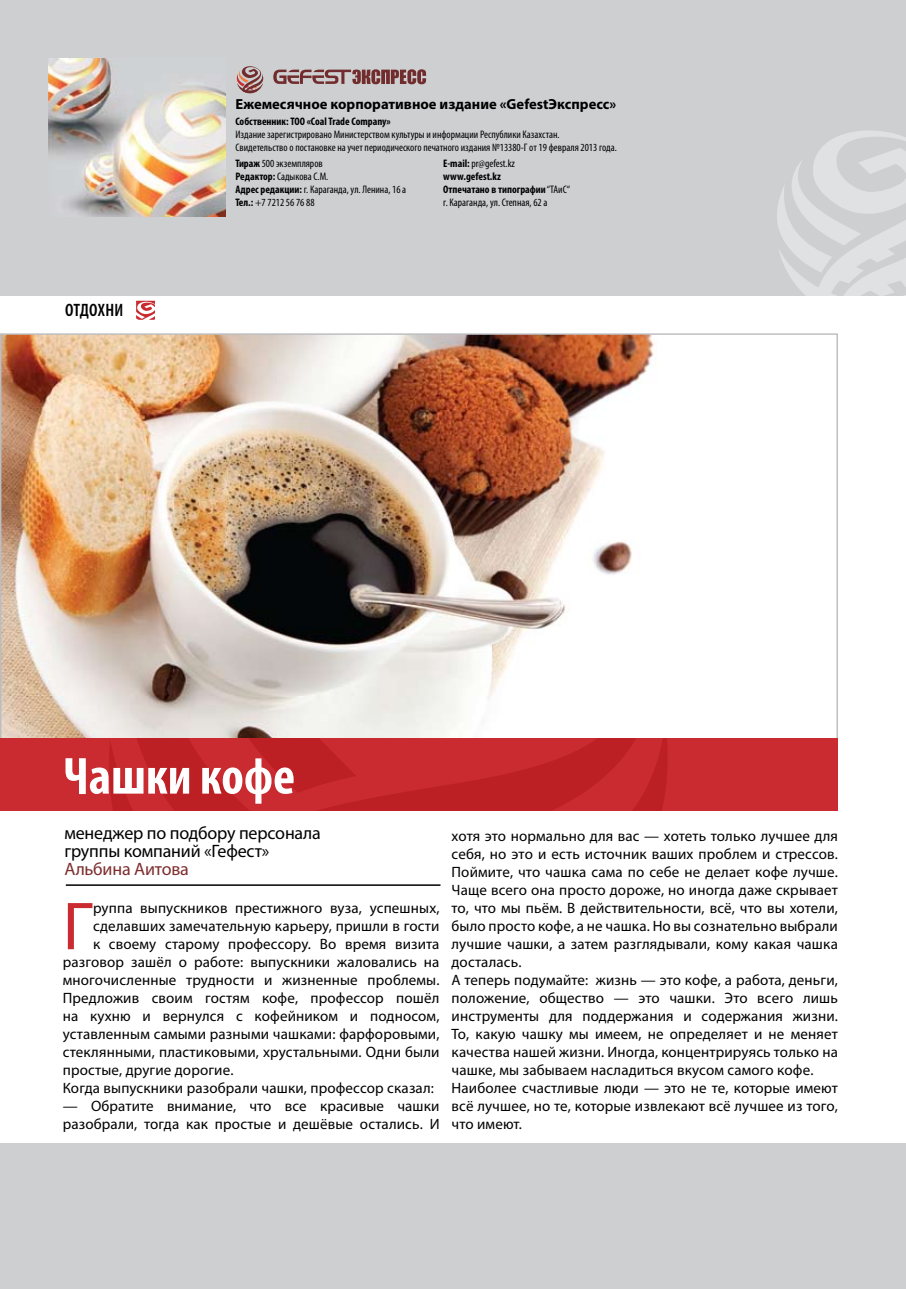
<style>
.page{position:relative;width:906px;height:1289px;background:#fff}
.page>*{position:absolute;margin:0;border:0;box-sizing:border-box;transform-origin:0 0}
.t1{font:68.4px "Myriad Pro";color:#c92b30}
.t2{font:700 condensed 52.5px "Myriad Pro";color:#fff}
.t3{font:18px/18px "Myriad Pro";letter-spacing:-.01em;color:#000}
.t4{font:18px "Myriad Pro";letter-spacing:-.01em;color:#7e2c2c}
.t5{font:600 condensed 18px "Myriad Pro";letter-spacing:.01em;color:#000}
.t6{font:15px/18px "Myriad Pro";letter-spacing:.01em;color:#000}
.t7{font:700 14.7px "Myriad Pro";color:#000}
.t8{font:condensed 10.95px/13px "Myriad Pro";color:#000}
.t9{font:700 condensed 10.95px "Myriad Pro";color:#000}
.s1{font-weight:700}
</style>
<div class="page">
<div style="left:0;top:0;width:906px;height:296px;background:#cdcfd0"></div>
<svg style="left:777px;top:130px;width:129px;height:166px"></svg>
<div style="left:0;top:1143px;width:906px;height:145px;background:#cdcfd0"></div>
<img style="left:2px;top:335px;width:655px;height:403px">
<div style="left:0;top:738px;width:838px;height:72px;background:#c92b30"></div>
<svg style="left:109px;top:738px;width:558px;height:72px"></svg>
<hr style="left:66px;top:884px;width:374px;height:1px;background:#000">
<img style="left:48px;top:58px;width:178px;height:159px">
<svg style="left:236px;top:66px;width:28px;height:27px"></svg>
<svg style="left:273px;top:69px;width:153px;height:15px"></svg>
<svg style="left:136px;top:301px;width:19px;height:18px"></svg>
<p class="t7" style="left:235px;top:95px;width:382px">Ежемесячное корпоративное издание «GefestЭкспресс»</p>
<p class="t9" style="left:235px;top:114px;width:157px">Собственник: ТОО «Coal Trade Company»</p>
<p class="t8" style="left:235px;top:128px;width:383px">Издание зарегистрировано Министерством культуры и информации Республики Казахстан.<br>Свидетельство о постановке на учет периодического печатного издания №13380-Г от 19 февраля 2013 года.</p>
<p class="t5" style="left:65px;top:299px;width:60px">отдохни</p>
<p class="t8" style="left:235px;top:156px;width:172px"><span class="s1">Тираж</span> 500 экземпляров<br><span class="s1">Редактор:</span> Садыкова С.М.<br><span class="s1">Адрес редакции:</span> г. Караганда, ул. Ленина, 16 а<br><span class="s1">Тел.:</span> +7 7212 56 76 88</p>
<p class="t8" style="left:443px;top:156px;width:128px"><span class="s1">E-mail:</span> pr@gefest.kz <span class="s1">www.gefest.kz<br>Отпечатано в типографии</span> “ТАиС“ г. Караганда, ул. Степная, 62 а</p>
<h2 class="t2" style="left:63px;top:743px;width:234px">Чашки кофе</h2>
<p class="t3" style="left:64px;top:824px;width:258px">менеджер по подбору персонала группы компаний «Гефест»</p>
<p class="t4" style="left:64px;top:858px;width:126px">Альбина Аитова</p>
<h1 class="t1" style="left:63px;top:884px;width:31px">Г</h1>
<p class="t6" style="left:93px;top:898px;width:348px">руппа выпускников престижного вуза, успешных,</p>
<p class="t6" style="left:93px;top:916px;width:348px">сделавших замечательную карьеру, пришли в гости</p>
<p class="t6" style="left:93px;top:934px;width:348px">к своему старому профессору. Во время визита</p>
<p class="t6" style="left:63px;top:952px;width:378px">разговор зашёл о работе: выпускники жаловались на</p>
<p class="t6" style="left:63px;top:970px;width:378px">многочисленные трудности и жизненные проблемы.</p>
<p class="t6" style="left:63px;top:988px;width:378px">Предложив своим гостям кофе, профессор пошёл</p>
<p class="t6" style="left:63px;top:1006px;width:378px">на кухню и вернулся с кофейником и подносом,</p>
<p class="t6" style="left:63px;top:1024px;width:378px">уставленным самыми разными чашками: фарфоровыми,</p>
<p class="t6" style="left:63px;top:1042px;width:378px">стеклянными, пластиковыми, хрустальными. Одни были</p>
<p class="t6" style="left:63px;top:1060px;width:172px">простые, другие дорогие.</p>
<p class="t6" style="left:63px;top:1078px;width:373px">Когда выпускники разобрали чашки, профессор сказал:</p>
<p class="t6" style="left:63px;top:1096px;width:378px">— Обратите внимание, что все красивые чашки разобрали, тогда как простые и дешёвые остались. И</p>
<p class="t6" style="left:451px;top:826px;width:388px">хотя это нормально для вас — хотеть только лучшее для себя, но это и есть источник ваших проблем и стрессов.<br>Поймите, что чашка сама по себе не делает кофе лучше.<br>Чаще всего она просто дороже, но иногда даже скрывает то, что мы пьём. В действительности, всё, что вы хотели, было просто кофе, а не чашка. Но вы сознательно выбрали лучшие чашки, а затем разглядывали, кому какая чашка досталась.<br>А теперь подумайте: жизнь — это кофе, а работа, деньги, положение, общество — это чашки. Это всего лишь инструменты для поддержания и содержания жизни.<br>То, какую чашку мы имеем, не определяет и не меняет качества нашей жизни. Иногда, концентрируясь только на чашке, мы забываем насладиться вкусом самого кофе.<br>Наиболее счастливые люди — это не те, которые имеют всё лучшее, но те, которые извлекают всё лучшее из того, что имеют.</p>
</div>
